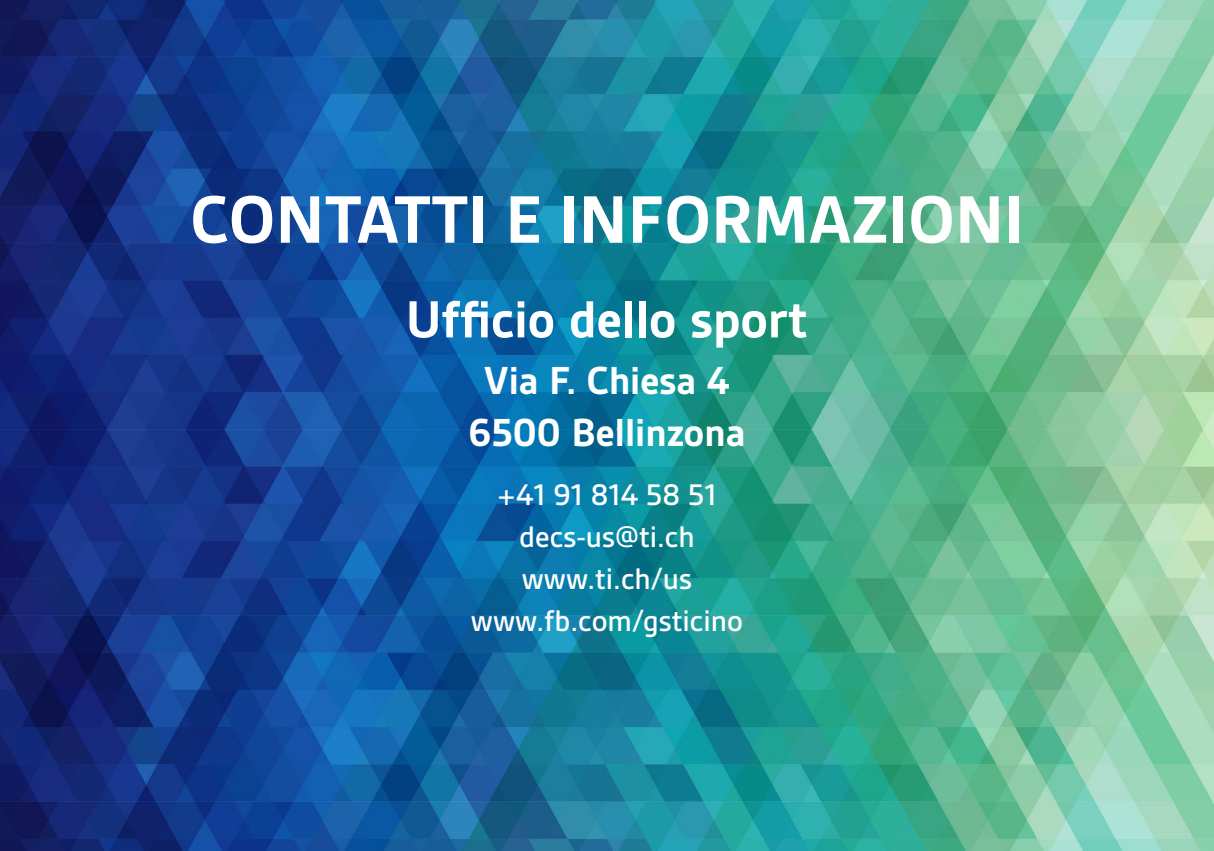
<style>
.page{position:relative;width:1214px;height:851px;background:#fff}
.page>*{position:absolute;margin:0;border:0;box-sizing:border-box;transform-origin:0 0}
.t1{font:700 72px "Gesta";color:#fff}
.t2{font:700 56px "Gesta";color:#fff}
.t3{font:700 42px "Gesta";color:#fff}
.t4{font:500 32px "Gesta";color:#fff}
</style>
<div class="page">
<img style="left:0;top:0;width:1213px;height:850px">
<p class="t1" style="left:190px;top:179px;width:835px">CONTATTI E INFORMAZIONI</p>
<p class="t2" style="left:406px;top:287px;width:403px">Ufficio dello sport</p>
<p class="t3" style="left:484px;top:356px;width:247px">Via F. Chiesa 4</p>
<p class="t3" style="left:468px;top:408px;width:278px">6500 Bellinzona</p>
<p class="t4" style="left:497px;top:476px;width:221px">+41 91 814 58 51</p>
<p class="t4" style="left:519px;top:518px;width:177px">decs-us@ti.ch</p>
<p class="t4" style="left:522px;top:560px;width:172px">www.ti.ch/us</p>
<p class="t4" style="left:471px;top:602px;width:273px">www.fb.com/gsticino</p>
</div>
